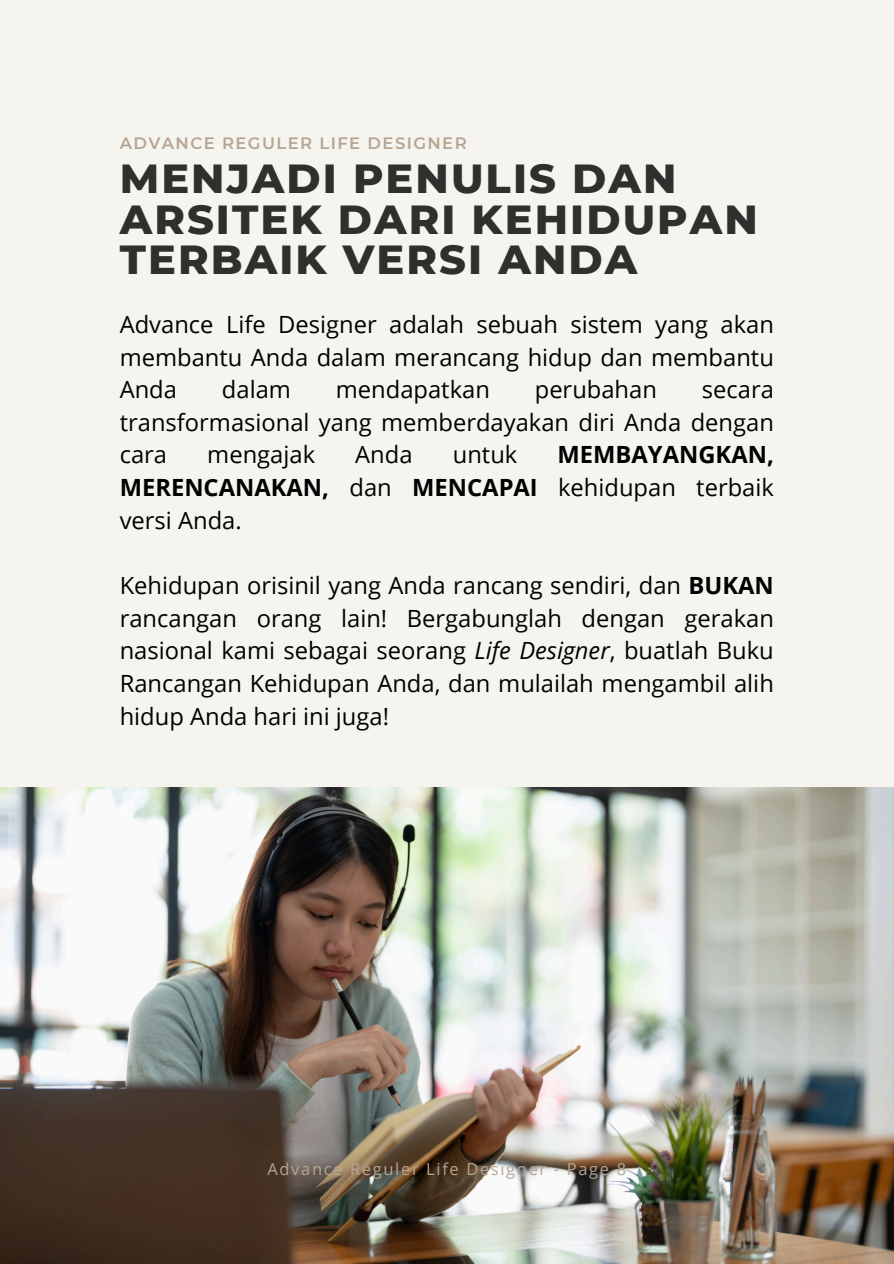
<style>
.page{position:relative;width:894px;height:1264px;background:#fff}
.page>*{position:absolute;margin:0;border:0;box-sizing:border-box;transform-origin:0 0}
.t1{font:800 41.4px/40.5px "Montserrat";letter-spacing:.05em;color:#010101}
.t2{font:23.7px/32.7px "Open Sans";color:#010101;text-align:justify}
.t3{font:700 23.7px/32.7px "Open Sans";color:#010101;text-align:justify}
.t4{font:16.5px "Open Sans";letter-spacing:.1em;color:#b6a593}
.t5{font:600 16.5px "Montserrat";letter-spacing:.085em;color:#b6a593}
.s1{font-weight:400}
.s2{font-weight:700}
.s3{font-style:italic}
</style>
<div class="page">
<div style="left:0;top:0;width:893px;height:1263px;background:#f6f4ef"></div>
<img style="left:0;top:787px;width:893px;height:475px">
<h2 class="t5" style="left:120px;top:133px;width:348px">ADVANCE REGULER LIFE DESIGNER</h2>
<h1 class="t1" style="left:120px;top:158px;width:639px">MENJADI PENULIS DAN<br>ARSITEK DARI KEHIDUPAN<br>TERBAIK VERSI ANDA</h1>
<h3 class="t2" style="left:120px;top:307px;width:655px">Advance Life Designer adalah sebuah sistem yang akan membantu Anda dalam merancang hidup dan membantu Anda</h3>
<h3 class="t2" style="left:222px;top:372px;width:70px">dalam</h3>
<h3 class="t2" style="left:336px;top:372px;width:155px">mendapatkan</h3>
<h3 class="t2" style="left:534px;top:372px;width:124px">perubahan</h3>
<h3 class="t2" style="left:120px;top:372px;width:655px;text-indent:582px">secara transformasional yang memberdayakan diri Anda dengan cara</h3>
<h3 class="t2" style="left:207px;top:438px;width:109px">mengajak</h3>
<h3 class="t2" style="left:355px;top:438px;width:59px">Anda</h3>
<h3 class="t2" style="left:452px;top:438px;width:66px">untuk</h3>
<h3 class="t3" style="left:120px;top:438px;width:655px;text-indent:437px">MEMBAYANGKAN, MERENCANAKAN, <span class="s1">dan</span> MENCAPAI <span class="s1">kehidupan terbaik versi Anda.</span></h3>
<h1 class="t2" style="left:120px;top:568px;width:655px">Kehidupan orisinil yang Anda rancang sendiri, dan <span class="s2">BUKAN </span>rancangan orang lain! Bergabunglah dengan gerakan nasional kami sebagai seorang <span class="s3">Life Designer</span>, buatlah Buku Rancangan Kehidupan Anda, dan mulailah mengambil alih hidup Anda hari ini juga!</h1>
<h2 class="t4" style="left:267px;top:1157px;width:360px">Advance Reguler Life Designer - Page 8</h2>
</div>
